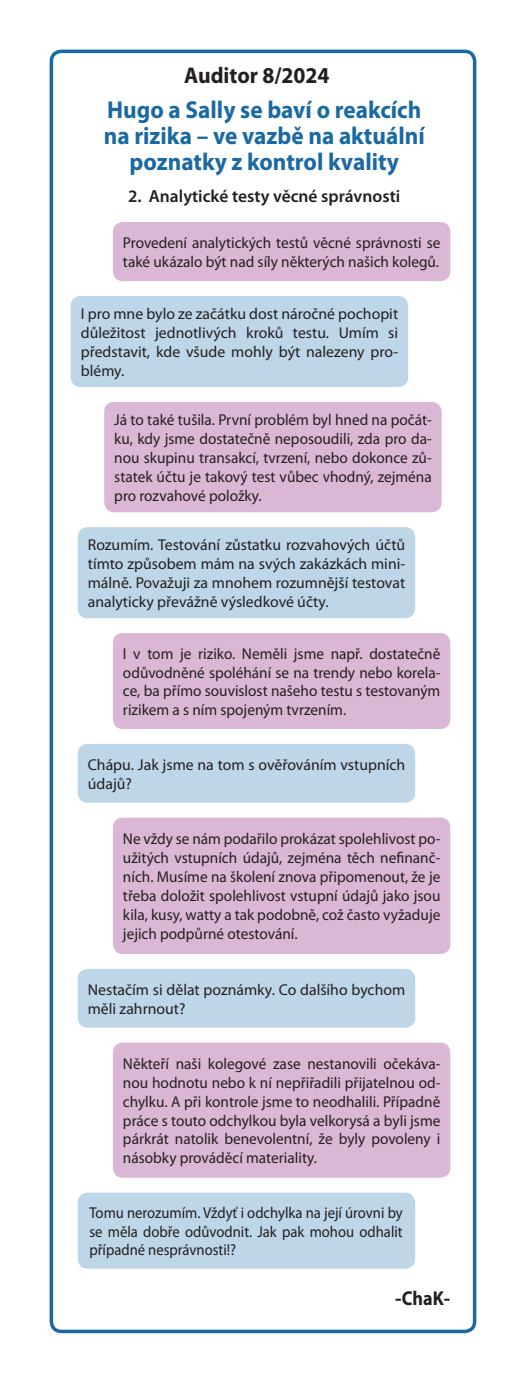
<style>
.page{position:relative;width:526px;height:1389px;background:#fff}
.page>*{position:absolute;margin:0;border:0;box-sizing:border-box;transform-origin:0 0}
.t1{font:700 24.5px/26.2px "Myriad Pro";color:#1a69a3;text-align:center;scale:.95 1}
.t2{font:700 22.75px "Myriad Pro";color:#231f20;scale:.95 1}
.t3{font:700 20.12px "Myriad Pro";color:#231f20}
.t4{font:600 17.5px "Myriad Pro";color:#231f20}
.t5{font:15.75px/18.9px "Myriad Pro";color:#231f20;text-align:justify}
.t6{font:15.75px/18.9px "Myriad Pro";color:#231f20;text-align:justify;scale:.93 1}
</style>
<div class="page">
<div style="left:50px;top:50px;width:426px;height:1283px;border:4px solid #1a69a3;border-radius:10px"></div>
<div style="left:113px;top:222px;width:337px;height:59px;background:#dbb7d6;border-radius:10px"></div>
<div style="left:71px;top:296px;width:337px;height:91px;background:#bdd6e8;border-radius:10px"></div>
<div style="left:78px;top:744px;width:337px;height:59px;background:#bdd6e8;border-radius:10px"></div>
<div style="left:104px;top:402px;width:337px;height:110px;background:#dbb7d6;border-radius:10px"></div>
<div style="left:78px;top:527px;width:337px;height:91px;background:#bdd6e8;border-radius:10px"></div>
<div style="left:113px;top:633px;width:337px;height:96px;background:#dbb7d6;border-radius:10px"></div>
<div style="left:113px;top:818px;width:337px;height:136px;background:#dbb7d6;border-radius:10px"></div>
<div style="left:78px;top:1193px;width:337px;height:76px;background:#bdd6e8;border-radius:10px"></div>
<div style="left:78px;top:969px;width:337px;height:59px;background:#bdd6e8;border-radius:10px"></div>
<div style="left:113px;top:1043px;width:337px;height:135px;background:#dbb7d6;border-radius:10px"></div>
<h2 class="t2" style="left:184px;top:60px;width:154px">Auditor 8/2024</h2>
<h1 class="t1" style="left:104px;top:95px;width:339px">Hugo a Sally se baví o reakcích na rizika – ve vazbě na aktuální poznatky z kontrol kvality</h1>
<p class="t4" style="left:128px;top:185px;width:274px">2. Analytické testy věcné správnosti</p>
<p class="t5" style="left:123px;top:233px;width:319px">Provedení analytických testů věcné správnosti se také ukázalo být nad síly některých našich kolegů.</p>
<p class="t5" style="left:81px;top:304px;width:319px">I pro mne bylo ze začátku dost náročné pochopit důležitost jednotlivých kroků testu. Umím si představit, kde všude mohly být nalezeny pro&shy;blémy.</p>
<p class="t5" style="left:114px;top:410px;width:319px">Já to také tušila. První problém byl hned na počát&shy;ku, kdy jsme dostatečně neposoudili, zda pro da&shy;nou skupinu transakcí, tvrzení, nebo dokonce zů&shy;statek účtu je takový test vůbec vhodný, zejména pro rozvahové položky.</p>
<p class="t5" style="left:88px;top:535px;width:319px">Rozumím. Testování zůstatku rozvahových účtů tímto způsobem mám na svých zakázkách mini&shy;málně. Považuji za mnohem rozumnější testovat analyticky převážně výsledkové účty.</p>
<p class="t5" style="left:123px;top:644px;width:319px">I v tom je riziko. Neměli jsme např. dostatečně odůvodněné spoléhání se na trendy nebo korela&shy;ce, ba přímo souvislost našeho testu s testovaným rizikem a s ním spojeným tvrzením.</p>
<p class="t5" style="left:88px;top:755px;width:319px">Chápu. Jak jsme na tom s ověřováním vstupních údajů?</p>
<p class="t5" style="left:123px;top:829px;width:319px">Ne vždy se nám podařilo prokázat spolehlivost po&shy;užitých vstupních údajů, zejména těch nefinanč&shy;ních. Musíme na školení znova připomenout, že je třeba doložit spolehlivost vstupní údajů jako jsou kila, kusy, watty a tak podobně, což často vyžaduje jejich podpůrné otestování.</p>
<p class="t5" style="left:88px;top:980px;width:319px">Nestačím si dělat poznámky. Co dalšího bychom měli zahrnout?</p>
<p class="t5" style="left:123px;top:1054px;width:319px">Někteří naši kolegové zase nestanovili očekáva&shy;nou hodnotu nebo k ní nepřiřadili přijatelnou od&shy;chylku. A při kontrole jsme to neodhalili. Případně práce s touto odchylkou byla velkorysá a byli jsme párkrát natolik benevolentní, že byly povoleny i násobky prováděcí materiality.</p>
<p class="t6" style="left:89px;top:1203px;width:338px">Tomu nerozumím. Vždyť i odchylka na její úrovni by se měla dobře odůvodnit. Jak pak mohou odhalit případné nesprávnosti!?</p>
<p class="t3" style="left:395px;top:1285px;width:56px">-ChaK-</p>
</div>
